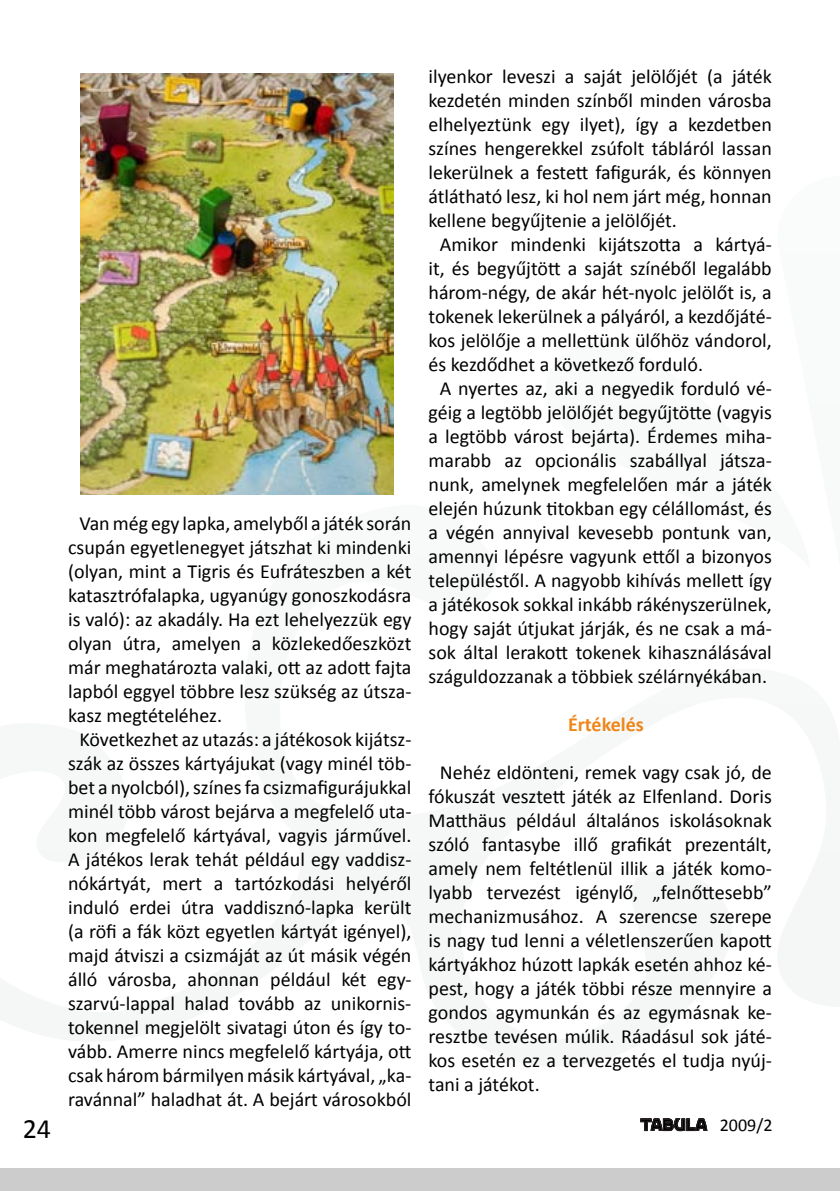
<style>
.page{position:relative;width:840px;height:1191px;background:#fff}
.page>*{position:absolute;margin:0;border:0;box-sizing:border-box;transform-origin:0 0}
.t1{font:28px "Calibri";color:#000}
.t2{font:20px/24px "Calibri";color:#000;text-align:justify}
.t3{font:700 20px "Calibri";color:#ef861a}
.t4{font:18px "Calibri";color:#000}
</style>
<div class="page">
<div style="left:0;top:1168px;width:839px;height:23px;background:#ccc"></div>
<img style="left:81px;top:74px;width:312px;height:420px">
<svg style="left:640px;top:1118px;width:66px;height:13px"></svg>
<p class="t2" style="left:79px;top:510px;width:333px">Van még egy lapka, amelyből a játék során</p>
<p class="t2" style="left:68px;top:534px;width:344px">csupán egyetlenegyet játszhat ki mindenki</p>
<p class="t2" style="left:68px;top:558px;width:345px">(olyan, mint a Tigris és Eufráteszben a két</p>
<p class="t2" style="left:68px;top:582px;width:344px">katasztrófalapka, ugyanúgy gonoszkodásra</p>
<p class="t2" style="left:68px;top:606px;width:345px">is való): az akadály. Ha ezt lehelyezzük egy</p>
<p class="t2" style="left:68px;top:630px;width:344px">olyan útra, amelyen a közlekedőeszközt</p>
<p class="t2" style="left:68px;top:654px;width:344px">már meghatározta valaki, ott az adott fajta</p>
<p class="t2" style="left:68px;top:678px;width:344px">lapból eggyel többre lesz szükség az útsza-</p>
<p class="t2" style="left:68px;top:702px;width:155px">kasz megtételéhez.</p>
<p class="t2" style="left:79px;top:726px;width:333px">Következhet az utazás: a játékosok kijáts -</p>
<p class="t2" style="left:68px;top:750px;width:344px">szák az összes kártyájukat (vagy minél töb-</p>
<p class="t2" style="left:68px;top:774px;width:344px">bet a nyolcból), színes fa csizmafigurájukkal</p>
<p class="t2" style="left:68px;top:798px;width:344px">minél több várost bejárva a megfelelő uta-</p>
<p class="t2" style="left:68px;top:822px;width:344px">kon megfelelő kártyával, vagyis járművel.</p>
<p class="t2" style="left:68px;top:846px;width:344px">A játékos lerak tehát például egy vaddisz-</p>
<p class="t2" style="left:68px;top:870px;width:344px">nókártyát, mert a tartózkodási helyéről</p>
<p class="t2" style="left:68px;top:894px;width:344px">induló erdei útra vaddisznó-lapka került</p>
<p class="t2" style="left:68px;top:918px;width:344px">(a röfi a fák közt egyetlen kártyát igényel),</p>
<p class="t2" style="left:68px;top:942px;width:344px">majd átviszi a csizmáját az út másik végén</p>
<p class="t2" style="left:68px;top:966px;width:344px">álló városba, ahonnan például két egy-</p>
<p class="t2" style="left:68px;top:990px;width:344px">szarvú-lappal halad tovább az unikornis-</p>
<p class="t2" style="left:68px;top:1014px;width:344px">tokennel megjelölt sivatagi úton és így to-</p>
<p class="t2" style="left:68px;top:1038px;width:344px">vább. Amerre nincs megfelelő kártyája, ott</p>
<p class="t2" style="left:68px;top:1062px;width:344px">csak három bármilyen másik kártyával, „ka-</p>
<p class="t2" style="left:68px;top:1086px;width:344px">ravánnal” haladhat át. A bejárt városokból</p>
<p class="t2" style="left:428px;top:63px;width:344px">ilyenkor leveszi a saját jelölőjét (a játék</p>
<p class="t2" style="left:428px;top:87px;width:344px">kezdetén minden színből minden városba</p>
<p class="t2" style="left:428px;top:111px;width:344px">elhelyeztünk egy ilyet), így a kezdetben</p>
<p class="t2" style="left:428px;top:135px;width:344px">színes hengerekkel zsúfolt tábláról lassan</p>
<p class="t2" style="left:428px;top:159px;width:344px">lekerülnek a festett fafigurák, és könnyen</p>
<p class="t2" style="left:428px;top:183px;width:344px">átlátható lesz, ki hol nem járt még, honnan</p>
<p class="t2" style="left:428px;top:207px;width:250px">kellene begyűjtenie a jelölőjét.</p>
<p class="t2" style="left:439px;top:231px;width:333px">Amikor mindenki kijátszotta a kártyá-</p>
<p class="t2" style="left:428px;top:255px;width:344px">it, és begyűjtött a saját színéből legalább</p>
<p class="t2" style="left:428px;top:279px;width:344px">három-négy, de akár hét-nyolc jelölőt is, a</p>
<p class="t2" style="left:428px;top:303px;width:344px">tokenek lekerülnek a pályáról, a kezdőjáté-</p>
<p class="t2" style="left:428px;top:327px;width:344px">kos jelölője a mellettünk ülőhöz vándorol,</p>
<p class="t2" style="left:428px;top:351px;width:276px">és kezdődhet a következő forduló.</p>
<p class="t2" style="left:439px;top:375px;width:333px">A nyertes az, aki a negyedik forduló vé-</p>
<p class="t2" style="left:428px;top:399px;width:344px">géig a legtöbb jelölőjét begyűjtötte (vagyis</p>
<p class="t2" style="left:428px;top:423px;width:344px">a legtöbb várost bejárta). Érdemes miha-</p>
<p class="t2" style="left:428px;top:447px;width:344px">marabb az opcionális szabállyal játsza-</p>
<p class="t2" style="left:428px;top:471px;width:345px">nunk, amelynek megfelelően már a játék</p>
<p class="t2" style="left:428px;top:495px;width:344px">elején húzunk titokban egy célállomást, és</p>
<p class="t2" style="left:428px;top:519px;width:344px">a végén annyival kevesebb pontunk van,</p>
<p class="t2" style="left:428px;top:543px;width:344px">amennyi lépésre vagyunk ettől a bizonyos</p>
<p class="t2" style="left:428px;top:567px;width:344px">településtől. A nagyobb kihívás mellett így</p>
<p class="t2" style="left:428px;top:591px;width:344px">a játékosok sokkal inkább rákényszerülnek,</p>
<p class="t2" style="left:428px;top:615px;width:344px">hogy saját útjukat járják, és ne csak a má-</p>
<p class="t2" style="left:428px;top:639px;width:344px">sok által lerakott tokenek kihasználásával</p>
<p class="t2" style="left:428px;top:663px;width:340px">száguldozzanak a többiek szélárnyékában.</p>
<p class="t3" style="left:567px;top:712px;width:77px">Értékelés</p>
<p class="t2" style="left:428px;top:759px;width:345px;text-indent:11px">Nehéz eldönteni, remek vagy csak jó, de fókuszát vesztett játék az Elfenland. Doris Matthäus például általános iskolásoknak szóló fantasybe illő grafikát prezentált, amely nem feltétlenül illik a játék komo&shy;lyabb tervezést igénylő, „felnőttesebb” mechanizmusához. A szerencse szerepe is nagy tud lenni a véletlenszerűen kapott kártyákhoz húzott lapkák esetén ahhoz ké&shy;pest, hogy a játék többi része mennyire a gondos agymunkán és az egymásnak ke&shy;resztbe tevésen múlik. Ráadásul sok játé&shy;kos esetén ez a tervezgetés el tudja nyúj&shy;tani a játékot.</p>
<h1 class="t1" style="left:23px;top:1111px;width:30px">24</h1>
<p class="t4" style="left:719px;top:1113px;width:54px">2009/2</p>
</div>
